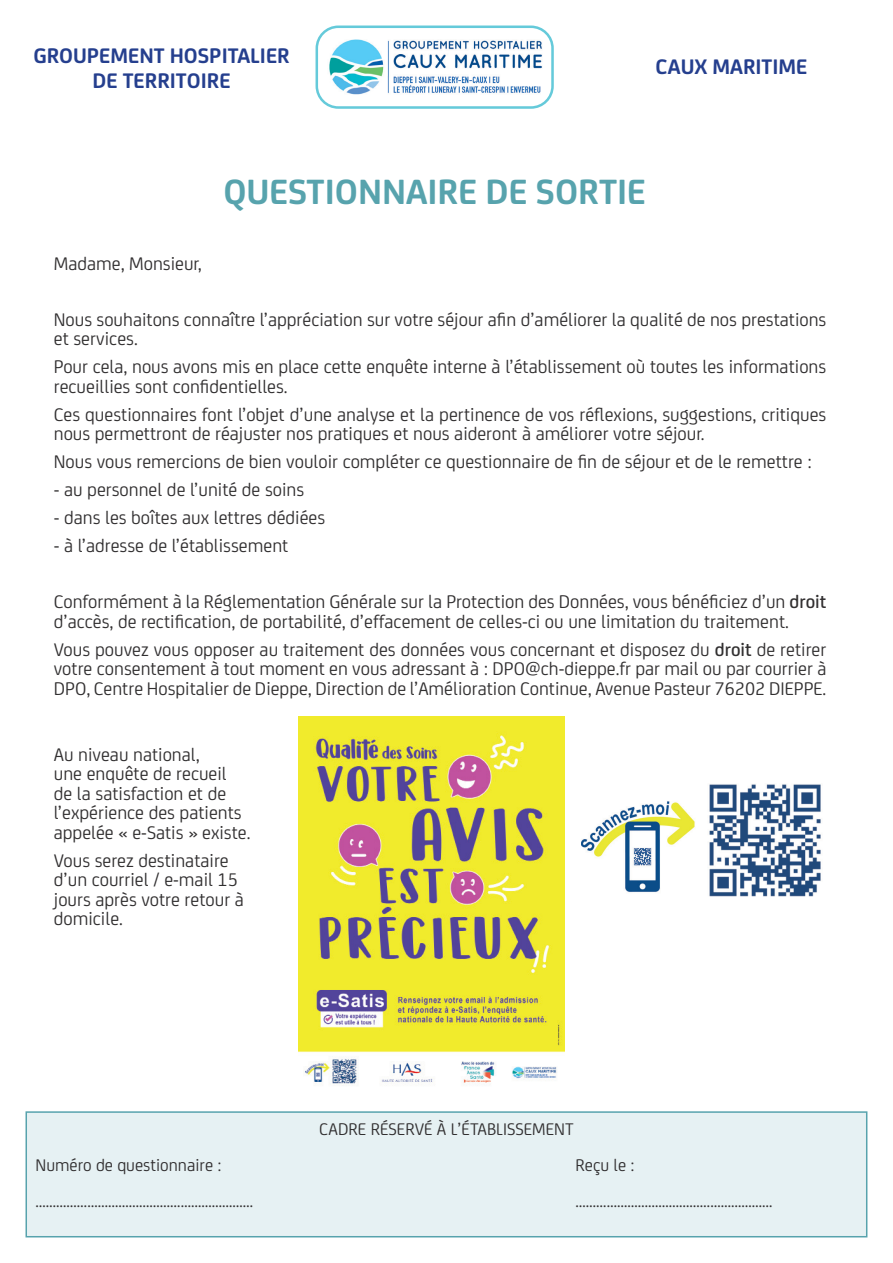
<style>
.page{position:relative;width:893px;height:1263px;background:#fff}
.page>*{position:absolute;margin:0;border:0;box-sizing:border-box;transform-origin:0 0}
.t1{font:700 37.5px "FS Joey";color:#57a3ad}
.t2{font:700 22.5px/25.5px "FS Joey";color:#253f8e;text-align:center}
.Style_de_paragraphe{font:19.5px/19.5px "FS Joey";color:#312f30}
.t3{font:18px "FS Joey";color:#312f30}
.s1{font-weight:500}
</style>
<div class="page">
<div style="left:316px;top:26px;width:238px;height:83px;border:3px solid #65cada;border-radius:22px"></div>
<img style="left:329px;top:40px;width:213px;height:55px">
<img style="left:299px;top:716px;width:265px;height:368px">
<img style="left:582px;top:784px;width:239px;height:113px">
<div style="left:26px;top:1112px;width:841px;height:125px;background:#e6f1f3"></div>
<div style="left:26px;top:1111px;width:841px;height:126px;border:2px solid #57a3ad"></div>
<p class="t2" style="left:33px;top:41px;width:258px">GROUPEMENT HOSPITALIER<br>DE TERRITOIRE</p>
<p class="t2" style="left:655px;top:53px;width:154px">CAUX MARITIME</p>
<p class="t1" style="left:223px;top:164px;width:424px">QUESTIONNAIRE DE SORTIE</p>
<p class="Style_de_paragraphe" style="left:54px;top:252px;width:149px">Madame, Monsieur,</p>
<p class="Style_de_paragraphe" style="left:54px;top:308px;width:774px">Nous souhaitons connaître l’appréciation sur votre séjour afin d’améliorer la qualité de nos prestations et services.</p>
<p class="Style_de_paragraphe" style="left:54px;top:356px;width:774px">Pour cela, nous avons mis en place cette enquête interne à l’établissement où toutes les informations recueillies sont confidentielles.</p>
<p class="Style_de_paragraphe" style="left:54px;top:403px;width:774px">Ces questionnaires font l’objet d’une analyse et la pertinence de vos réflexions, suggestions, critiques nous permettront de réajuster nos pratiques et nous aideront à améliorer votre séjour.</p>
<p class="Style_de_paragraphe" style="left:54px;top:451px;width:759px">Nous vous remercions de bien vouloir compléter ce questionnaire de fin de séjour et de le remettre :</p>
<p class="Style_de_paragraphe" style="left:54px;top:479px;width:252px">- au personnel de l’unité de soins</p>
<p class="Style_de_paragraphe" style="left:54px;top:507px;width:273px">- dans les boîtes aux lettres dédiées</p>
<p class="Style_de_paragraphe" style="left:54px;top:535px;width:236px">- à l’adresse de l’établissement</p>
<p class="Style_de_paragraphe" style="left:54px;top:591px;width:774px">Conformément à la Réglementation Générale sur la Protection des Données, vous bénéficiez d’un <span class="s1">droit </span>d’accès, de rectification, de portabilité, d’effacement de celles-ci ou une limitation du traitement.</p>
<p class="Style_de_paragraphe" style="left:54px;top:638px;width:774px;text-align:justify">Vous pouvez vous opposer au traitement des données vous concernant et disposez du <span class="s1">droit</span> de retirer votre consentement à tout moment en vous adressant à : DPO@ch-dieppe.fr par mail ou par courrier à DPO, Centre Hospitalier de Dieppe, Direction de l’Amélioration Continue, Avenue Pasteur 76202 DIEPPE.</p>
<p class="Style_de_paragraphe" style="left:54px;top:743px;width:198px">Au niveau national,<br>une enquête de recueil<br>de la satisfaction et de l’expérience des patients appelée « e-Satis » existe.</p>
<p class="Style_de_paragraphe" style="left:54px;top:849px;width:192px">Vous serez destinataire d’un courriel / e-mail 15 jours après votre retour à domicile.</p>
<p class="t3" style="left:319px;top:1116px;width:256px">CADRE RÉSERVÉ À L’ÉTABLISSEMENT</p>
<p class="t3" style="left:36px;top:1152px;width:188px">Numéro de questionnaire :</p>
<p class="t3" style="left:576px;top:1152px;width:61px">Reçu le :</p>
<p class="t3" style="left:36px;top:1188px;width:219px">………………………………………………………</p>
<p class="t3" style="left:576px;top:1188px;width:198px">…………………………………………………</p>
</div>
